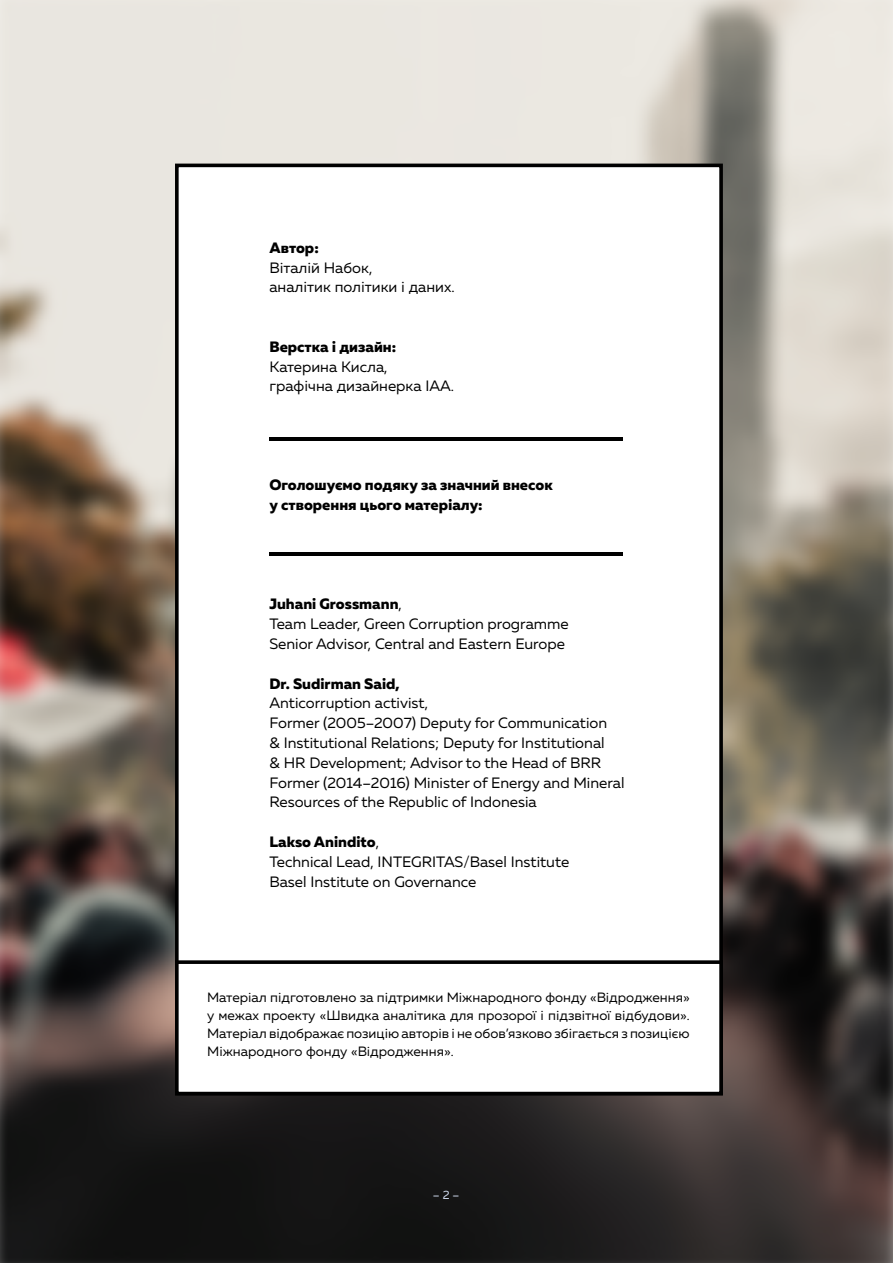
<style>
.page{position:relative;width:893px;height:1263px;background:#fff}
.page>*{position:absolute;margin:0;border:0;box-sizing:border-box;transform-origin:0 0}
.t1{font:15px/19.8px "Muller";color:#000}
.t2{font:800 15px/19.8px "Muller";color:#000}
.t3{font:13.5px/17.9px "Muller";color:#000;text-align:justify}
.t4{font:12px "Muller";color:#ced9ed}
.s1{font-weight:800}
.s2{font-weight:400}
</style>
<div class="page">
<img style="left:0;top:0;width:893px;height:1263px">
<div style="left:175px;top:164px;width:548px;height:931px;background:#fff;border:4px solid #000"></div>
<div style="left:175px;top:960px;width:548px;height:135px;background:#fff;border:4px solid #000"></div>
<hr style="left:269px;top:437px;width:354px;height:3px;background:#000">
<hr style="left:269px;top:553px;width:354px;height:3px;background:#000">
<p class="t2" style="left:269px;top:239px;width:51px">Автор:</p>
<p class="t1" style="left:269px;top:259px;width:104px">Віталій Набок,</p>
<p class="t1" style="left:269px;top:278px;width:187px">аналітик політики і даних.</p>
<p class="t2" style="left:269px;top:338px;width:128px">Верстка і дизайн:</p>
<p class="t1" style="left:269px;top:358px;width:120px">Катерина Кисла,</p>
<p class="t1" style="left:269px;top:377px;width:186px">графічна дизайнерка ІАА.</p>
<p class="t2" style="left:269px;top:476px;width:285px">Оголошуємо подяку за значний внесок у створення цього матеріалу:</p>
<p class="t1" style="left:269px;top:595px;width:301px"><span class="s1">Juhani Grossmann</span>,<br>Team Leader, Green Corruption programme<br>Senior Advisor, Central and Eastern Europe</p>
<p class="t2" style="left:269px;top:674px;width:132px">Dr. Sudirman Said,</p>
<p class="t1" style="left:269px;top:694px;width:357px">Anticorruption activist,<br>Former (2005–2007) Deputy for Communication<br>&amp; Institutional Relations; Deputy for Institutional<br>&amp; HR Development; Advisor to the Head of BRR Former (2014–2016) Minister of Energy and Mineral Resources of the Republic of Indonesia</p>
<p class="t2" style="left:269px;top:833px;width:111px">Lakso Anindito<span class="s2">,</span></p>
<p class="t1" style="left:269px;top:872px;width:208px">Basel Institute on Governance</p>
<p class="t1" style="left:269px;top:853px;width:302px">Technical Lead, INTEGRITAS/Basel Institute</p>
<p class="t3" style="left:207px;top:990px;width:484px">Матеріал підготовлено за підтримки Міжнародного фонду «Відродження» у межах проекту «Швидка аналітика для прозорої і підзвітної відбудови».<br>Матеріал відображає позицію авторів і не обов’язково збігається з позицією Міжнародного фонду «Відродження».</p>
<p class="t4" style="left:433px;top:1190px;width:28px">– 2 –</p>
</div>
